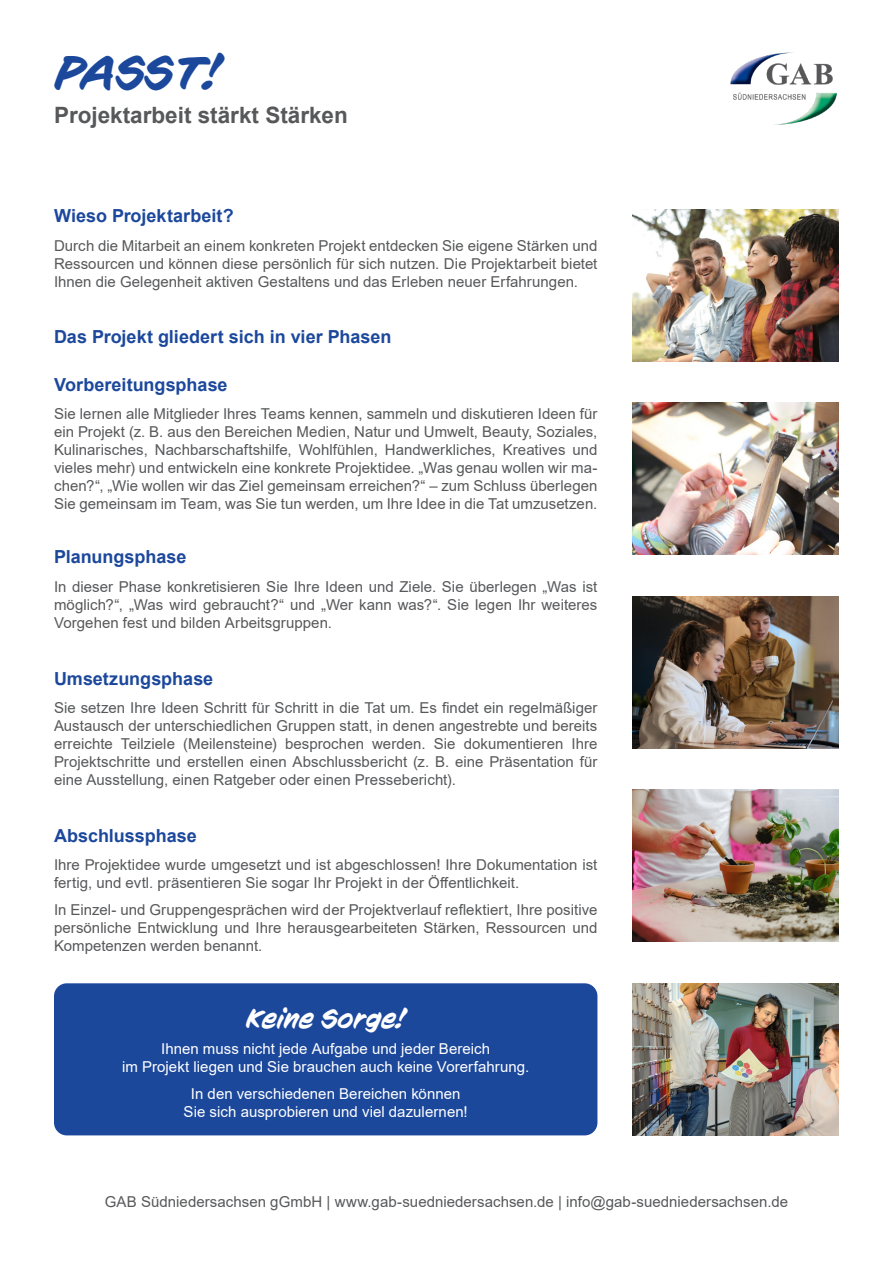
<style>
.page{position:relative;width:893px;height:1263px;background:#fff}
.page>*{position:absolute;margin:0;border:0;box-sizing:border-box;transform-origin:0 0}
.Headline_1{font:italic 48px "CC Sign Language";color:#1c489c}
.Fließtext{font:italic 27px "CC Sign Language";letter-spacing:.015em;color:#fff}
.Subheadline{font:700 22.5px "Arial";color:#57585a}
.Headline_2__Texte{font:700 18px "Arial";color:#1c489c}
.Fließtext-2{font:15px/18px "Arial";letter-spacing:.005em;color:#57585a;text-align:justify}
.Fließtext-3{font:15px/18px "Arial";letter-spacing:.005em;color:#fff;text-align:center}
</style>
<div class="page">
<div style="left:54px;top:983px;width:543px;height:152px;background:#1c489c;border-radius:13px"></div>
<img style="left:731px;top:52px;width:106px;height:73px">
<img style="left:632px;top:209px;width:207px;height:152px">
<img style="left:632px;top:403px;width:207px;height:152px">
<img style="left:632px;top:596px;width:207px;height:152px">
<img style="left:632px;top:790px;width:207px;height:152px">
<img style="left:632px;top:983px;width:207px;height:152px">
<p class="Headline_1" style="left:54px;top:45px;width:169px">PASST!</p>
<p class="Subheadline" style="left:54px;top:99px;width:295px">Projektarbeit stärkt Stärken</p>
<p class="Headline_2__Texte" style="left:54px;top:203px;width:181px">Wieso Projektarbeit?</p>
<p class="Fließtext-2" style="left:54px;top:236px;width:545px">Durch die Mitarbeit an einem konkreten Projekt entdecken Sie eigene Stärken und Ressourcen und können diese persönlich für sich nutzen. Die Projektarbeit bietet Ihnen die Gelegenheit aktiven Gestaltens und das Erleben neuer Erfahrungen.</p>
<p class="Headline_2__Texte" style="left:54px;top:324px;width:339px">Das Projekt gliedert sich in vier Phasen</p>
<p class="Headline_2__Texte" style="left:54px;top:372px;width:175px">Vorbereitungsphase</p>
<p class="Fließtext-2" style="left:54px;top:405px;width:545px">Sie lernen alle Mitglieder Ihres Teams kennen, sammeln und diskutieren Ideen für ein Projekt (z. B. aus den Bereichen Medien, Natur und Umwelt, Beauty, Soziales, Kulinarisches, Nachbarschaftshilfe, Wohlfühlen, Handwerkliches, Kreatives und vieles mehr) und entwickeln eine konkrete Projektidee. „Was genau wollen wir ma&shy;chen?“, „Wie wollen wir das Ziel gemeinsam erreichen?“ – zum Schluss überlegen Sie gemeinsam im Team, was Sie tun werden, um Ihre Idee in die Tat umzusetzen.</p>
<p class="Headline_2__Texte" style="left:54px;top:544px;width:134px">Planungsphase</p>
<p class="Fließtext-2" style="left:54px;top:578px;width:545px">In dieser Phase konkretisieren Sie Ihre Ideen und Ziele. Sie überlegen „Was ist möglich?“, „Was wird gebraucht?“ und „Wer kann was?“. Sie legen Ihr weiteres Vorgehen fest und bilden Arbeitsgruppen.</p>
<p class="Headline_2__Texte" style="left:54px;top:665px;width:161px">Umsetzungsphase</p>
<p class="Fließtext-2" style="left:54px;top:699px;width:545px">Sie setzen Ihre Ideen Schritt für Schritt in die Tat um. Es findet ein regelmäßiger Austausch der unterschiedlichen Gruppen statt, in denen angestrebte und bereits erreichte Teilziele (Meilensteine) besprochen werden. Sie dokumentieren Ihre Projektschritte und erstellen einen Abschlussbericht (z. B. eine Präsentation für eine Ausstellung, einen Ratgeber oder einen Pressebericht).</p>
<p class="Headline_2__Texte" style="left:54px;top:823px;width:144px">Abschlussphase</p>
<p class="Fließtext-2" style="left:54px;top:856px;width:545px">Ihre Projektidee wurde umgesetzt und ist abgeschlossen! Ihre Dokumentation ist fertig, und evtl. präsentieren Sie sogar Ihr Projekt in der Öffentlichkeit.</p>
<p class="Fließtext-2" style="left:54px;top:901px;width:545px">In Einzel- und Gruppengesprächen wird der Projektverlauf reflektiert, Ihre positive persönliche Entwicklung und Ihre herausgearbeiteten Stärken, Ressourcen und Kompetenzen werden benannt.</p>
<p class="Fließtext" style="left:246px;top:1003px;width:162px">Keine Sorge!</p>
<p class="Fließtext-3" style="left:122px;top:1040px;width:408px">Ihnen muss nicht jede Aufgabe und jeder Bereich<br>im Projekt liegen und Sie brauchen auch keine Vorerfahrung.</p>
<p class="Fließtext-3" style="left:184px;top:1084px;width:286px">In den verschiedenen Bereichen können<br>Sie sich ausprobieren und viel dazulernen!</p>
<p class="Fließtext-2" style="left:105px;top:1192px;width:685px">GAB Südniedersachsen gGmbH | www.gab-suedniedersachsen.de | info@gab-suedniedersachsen.de</p>
</div>
